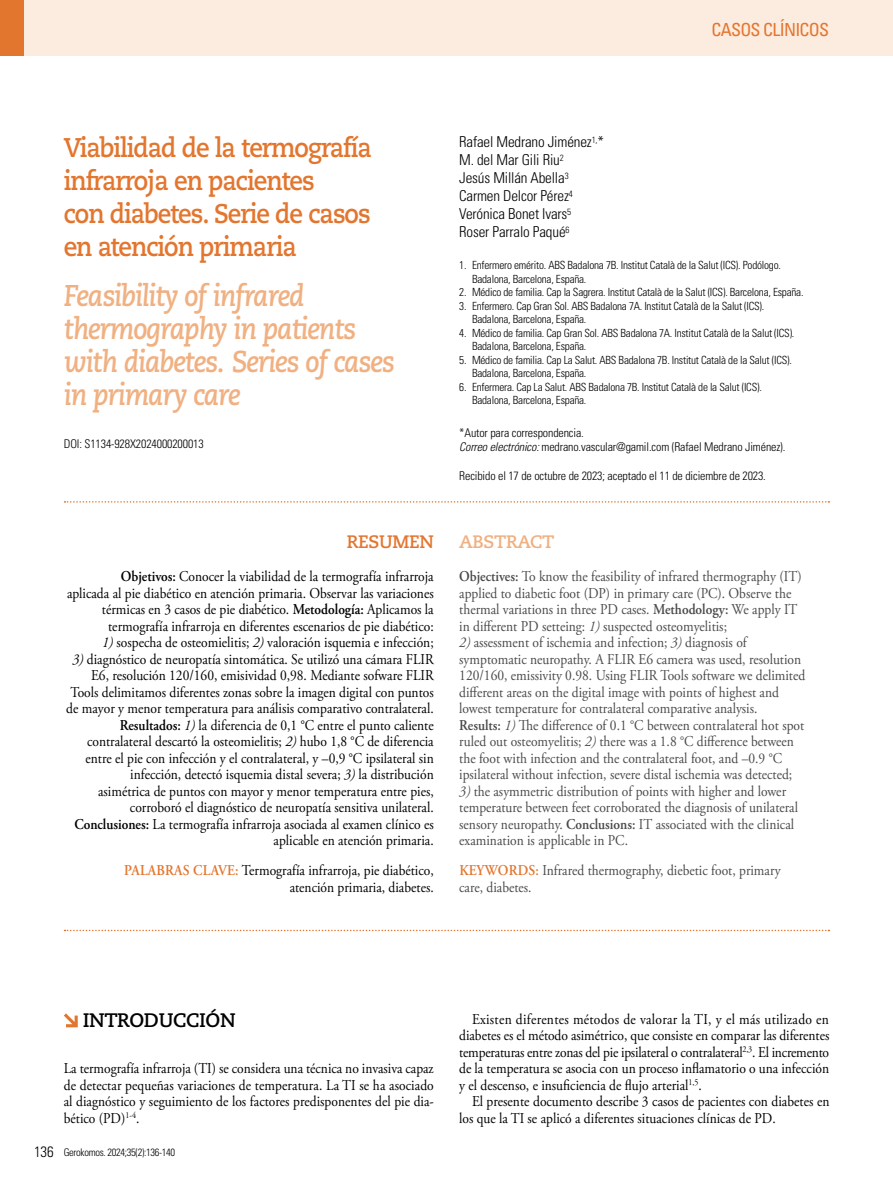
<style>
.page{position:relative;width:893px;height:1191px;background:#fff}
.page>*{position:absolute;margin:0;border:0;box-sizing:border-box;transform-origin:0 0}
.t1{font:italic 700 30px/33px "Caecilia LT Std";letter-spacing:-.04em;color:#f0b081;scale:.9 1}
.t2{font:700 27px/33px "Caecilia LT Std";letter-spacing:-.04em;color:#e3762f;scale:.9 1}
.t3{font:700 19.5px "Caecilia LT Std";letter-spacing:-.02em;color:#000}
.t4{font:condensed 18px "Univers LT Std";letter-spacing:-.04em;color:#e3762f}
.t5{font:700 18px "Caecilia LT Std";letter-spacing:-.02em;color:#f0b081}
.t6{font:700 18px "Caecilia LT Std";letter-spacing:-.02em;color:#e3762f}
.t7{font:15px/16.5px "Adobe Garamond Pro";color:#000;text-align:right;scale:.9 1}
.t8{font:15px/16.5px "Adobe Garamond Pro";color:#4a4a49;scale:.9 1}
.t9{font:300 condensed 15px/18px "Univers LT Std";letter-spacing:-.01em;color:#000}
.t10{font:300 condensed 12px/14.4px "Univers LT Std";letter-spacing:-.01em;color:#000}
.t11{font:300 condensed 11.25px/13.5px "Univers LT Std";letter-spacing:-.02em;color:#000}
.t12{font:300 condensed 10.5px "Univers LT Std";letter-spacing:-.03em;color:#000}
.s1{font-weight:600}
.s2{font-style:italic}
.s3{font-weight:600;color:#e3762f}
.s4{font-size:15px}
</style>
<div class="page">
<div style="left:0;top:0;width:893px;height:55px;background:#fcece0"></div>
<div style="left:0;top:0;width:24px;height:55px;background:#e3762f"></div>
<svg style="left:65px;top:929px;width:764px;height:2px"></svg>
<svg style="left:65px;top:501px;width:764px;height:1px"></svg>
<svg style="left:64px;top:1013px;width:14px;height:14px"></svg>
<p class="t4" style="left:711px;top:18px;width:119px">CASOS CLÍNICOS</p>
<h2 class="t2" style="left:64px;top:131px;width:344px">Viabilidad de la termografía infrarroja en pacientes<br>con diabetes. Serie de casos en atención primaria</h2>
<h1 class="t1" style="left:64px;top:279px;width:369px">Feasibility of infrared thermography in patients with diabetes. Series of cases in primary care</h1>
<p class="t10" style="left:64px;top:437px;width:141px">DOI: S1134-928X2024000200013</p>
<p class="t6" style="left:347px;top:531px;width:88px">RESUMEN</p>
<p class="t7" style="left:67px;top:569px;width:409px"><span class="s1">Objetivos:</span> Conocer la viabilidad de la termografía infrarroja<br>aplicada al pie diabético en atención primaria. Observar las variaciones térmicas en 3 casos de pie diabético. <span class="s1">Metodología:</span> Aplicamos la termografía infrarroja en diferentes escenarios de pie diabético:</p>
<p class="t7" style="left:102px;top:635px;width:370px"><span class="s2">1)</span> sospecha de osteomielitis; <span class="s2">2)</span> valoración isquemia e infección;</p>
<p class="t7" style="left:66px;top:651px;width:410px"><span class="s2">3)</span> diagnóstico de neuropatía sintomática. Se utilizó una cámara FLIR E6, resolución 120/160, emisividad 0,98. Mediante sofware FLIR Tools delimitamos diferentes zonas sobre la imagen digital con puntos de mayor y menor temperatura para análisis comparativo contralateral.<br><span class="s1">Resultados:</span> <span class="s2">1)</span> la diferencia de 0,1 °C entre el punto caliente contralateral descartó la osteomielitis; <span class="s2">2)</span> hubo 1,8 °C de diferencia entre el pie con infección y el contralateral, y –0,9 °C ipsilateral sin infección, detectó isquemia distal severa; <span class="s2">3)</span> la distribución<br>asimétrica de puntos con mayor y menor temperatura entre pies, corroboró el diagnóstico de neuropatía sensitiva unilateral.<br><span class="s1">Conclusiones:</span> La termografía infrarroja asociada al examen clínico es aplicable en atención primaria.</p>
<p class="t7" style="left:124px;top:862px;width:345px"><span class="s3">PALABRAS CLAVE:</span> Termografía infrarroja, pie diabético, atención primaria, diabetes.</p>
<p class="t9" style="left:459px;top:133px;width:146px">Rafael Medrano Jiménez<sup>1,</sup>*<br>M. del Mar Gili Riu<sup>2<br></sup>Jesús Millán Abella<sup>3<br></sup>Carmen Delcor Pérez<sup>4<br></sup>Verónica Bonet Ivars<sup>5<br></sup>Roser Parralo Paqué<sup>6</sup></p>
<p class="t11" style="left:472px;top:259px;width:310px;text-indent:-13px">1. Enfermero emérito. ABS Badalona 7B. Institut Català de la Salut (ICS). Podólogo.<br>Badalona, Barcelona, España.</p>
<p class="t11" style="left:459px;top:286px;width:346px">2. Médico de familia. Cap la Sagrera. Institut Català de la Salut (ICS). Barcelona, España.</p>
<p class="t11" style="left:472px;top:299px;width:294px;text-indent:-13px">3. Enfermero. Cap Gran Sol. ABS Badalona 7A. Institut Català de la Salut (ICS).<br>Badalona, Barcelona, España.</p>
<p class="t11" style="left:472px;top:326px;width:324px;text-indent:-13px">4. Médico de familia. Cap Gran Sol. ABS Badalona 7A. Institut Català de la Salut (ICS).<br>Badalona, Barcelona, España.</p>
<p class="t11" style="left:472px;top:353px;width:321px;text-indent:-13px">5. Médico de familia. Cap La Salut. ABS Badalona 7B. Institut Català de la Salut (ICS).<br>Badalona, Barcelona, España.</p>
<p class="t11" style="left:472px;top:380px;width:291px;text-indent:-13px">6. Enfermera. Cap La Salut. ABS Badalona 7B. Institut Català de la Salut (ICS).<br>Badalona, Barcelona, España.</p>
<p class="t10" style="left:459px;top:425px;width:328px">*Autor para correspondencia.<br><span class="s2">Correo electrónico:</span> medrano.vascular@gamil.com (Rafael Medrano Jiménez).</p>
<p class="t10" style="left:459px;top:469px;width:308px">Recibido el 17 de octubre de 2023; aceptado el 11 de diciembre de 2023.</p>
<p class="t5" style="left:459px;top:531px;width:97px">ABSTRACT</p>
<p class="t8" style="left:459px;top:568px;width:382px"><span class="s1">Objectives:</span> To know the feasibility of infrared thermography (IT) applied to diabetic foot (DP) in primary care (PC). Observe the thermal variations in three PD cases. <span class="s1">Methodology:</span> We apply IT in different PD setteing: <span class="s2">1)</span> suspected osteomyelitis;</p>
<p class="t8" style="left:459px;top:634px;width:386px"><span class="s2">2)</span> assessment of ischemia and infection; <span class="s2">3)</span> diagnosis of symptomatic neuropathy. A FLIR E6 camera was used, resolution 120/160, emissivity 0.98. Using FLIR Tools software we delimited different areas on the digital image with points of highest and lowest temperature for contralateral comparative analysis.<br><span class="s1">Results:</span> <span class="s2">1)</span> The difference of 0.1 °C between contralateral hot spot ruled out osteomyelitis; <span class="s2">2)</span> there was a 1.8 °C difference between the foot with infection and the contralateral foot, and –0.9 °C ipsilateral without infection, severe distal ischemia was detected;</p>
<p class="t8" style="left:459px;top:783px;width:378px"><span class="s2">3)</span> the asymmetric distribution of points with higher and lower temperature between feet corroborated the diagnosis of unilateral sensory neuropathy. <span class="s1">Conclusions:</span> IT associated with the clinical examination is applicable in PC.</p>
<p class="t8" style="left:459px;top:862px;width:359px"><span class="s3">KEYWORDS:</span> Infrared thermography, diebetic foot, primary care, diabetes.</p>
<h3 class="t3" style="left:83px;top:1009px;width:154px">INTRODUCCIÓN</h3>
<p class="t7" style="left:64px;top:1060px;width:413px;text-align:justify">La termografía infrarroja (TI) se considera una técnica no invasiva capaz de detectar pequeñas variaciones de temperatura. La TI se ha asociado al diagnóstico y seguimiento de los factores predisponentes del pie dia&shy;bético (PD)<sup>1-4</sup>.</p>
<p class="t12" style="left:34px;top:1145px;width:143px"><span class="s4">136</span> Gerokomos. 2024;35(2):136-140</p>
<p class="t7" style="left:459px;top:1011px;width:413px;text-align:justify;text-indent:13px">Existen diferentes métodos de valorar la TI, y el más utilizado en diabetes es el método asimétrico, que consiste en comparar las diferentes temperaturas entre zonas del pie ipsilateral o contralateral<sup>2,3</sup>. El incremento de la temperatura se asocia con un proceso inflamatorio o una infección y el descenso, e insuficiencia de flujo arterial<sup>1,5</sup>.</p>
<p class="t7" style="left:459px;top:1093px;width:413px;text-align:left;text-indent:13px">El presente documento describe 3 casos de pacientes con diabetes en los que la TI se aplicó a diferentes situaciones clínicas de PD.</p>
</div>
